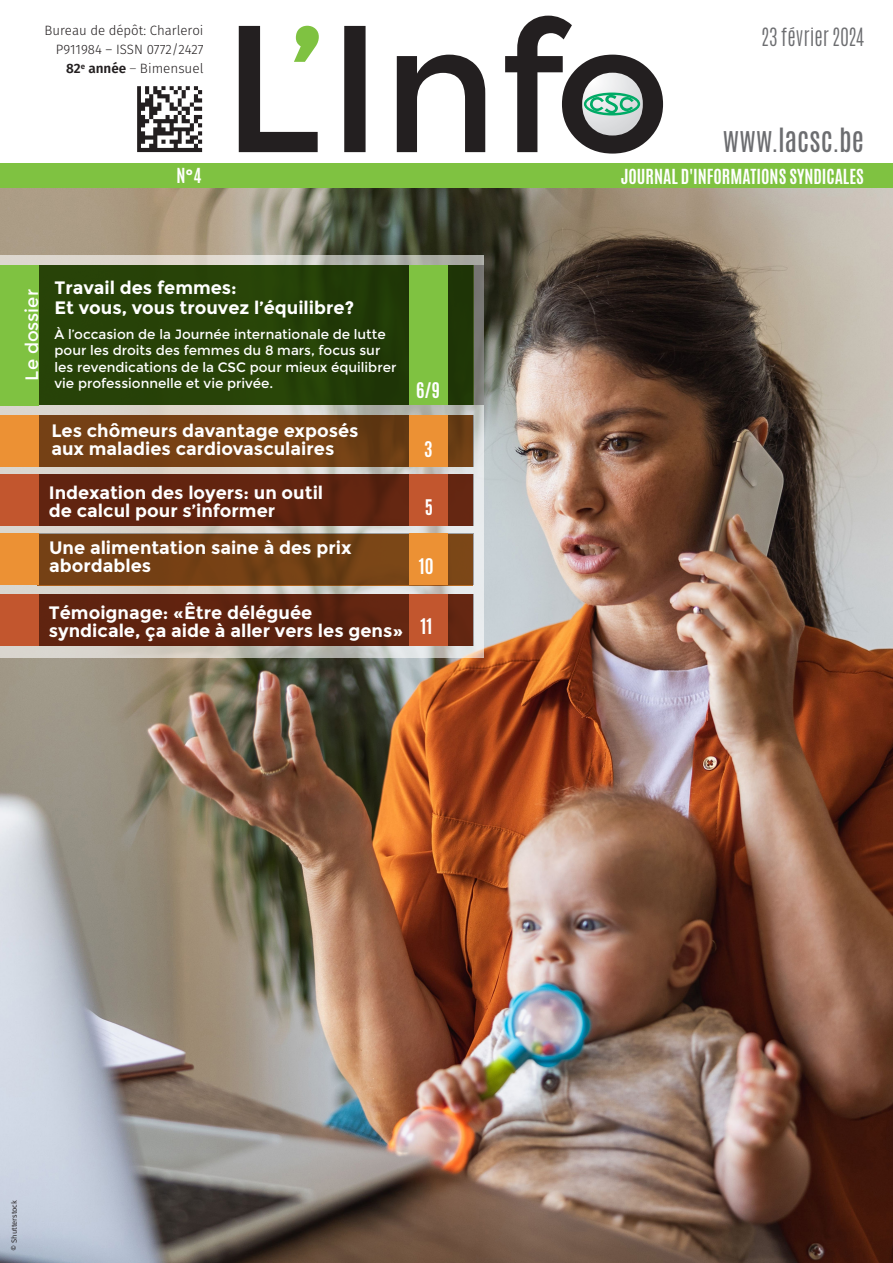
<style>
.page{position:relative;width:893px;height:1263px;background:#fff}
.page>*{position:absolute;margin:0;border:0;box-sizing:border-box;transform-origin:0 0}
.t1{font:27.9px "Antonio";letter-spacing:.01em;color:#6c6d70}
.t2{font:300 21px "Antonio";letter-spacing:.01em;color:#6c6d70}
.t3{font:700 18px/18px "Montserrat";color:#fff}
.t4{font:18px "Montserrat";color:#fff}
.t5{font:700 18px "Antonio";color:#fff}
.t6{font:700 17.25px "Antonio";color:#fff}
.t7{font:13.5px/16.5px "Montserrat";color:#fff}
.t8{font:300 13.5px "Fira Sans";color:#231f20}
.photo{font:7.5px "Fira Sans";color:#231f20}
.s1{font-weight:600}
.s2{font-weight:200}
</style>
<div class="page">
<img style="left:0;top:188px;width:893px;height:1075px">
<div style="left:0;top:164px;width:893px;height:24px;background:#7fc241"></div>
<svg style="left:344px;top:16px;width:319px;height:138px"></svg>
<svg style="left:239px;top:26px;width:80px;height:126px"></svg>
<img style="left:137px;top:86px;width:66px;height:67px">
<svg style="left:0;top:255px;width:484px;height:403px"></svg>
<div style="left:38px;top:474px;width:435px;height:51px;background:#612410"></div>
<svg style="left:38px;top:534px;width:435px;height:51px;fill:#754115"></svg>
<svg style="left:38px;top:416px;width:435px;height:51px;fill:#754115"></svg>
<div style="left:38px;top:594px;width:435px;height:51px;background:#5f2310"></div>
<div style="left:410px;top:474px;width:38px;height:51px;background:#c2562e"></div>
<div style="left:410px;top:534px;width:38px;height:51px;background:#ec9134"></div>
<div style="left:410px;top:416px;width:38px;height:51px;background:#ec9134"></div>
<div style="left:410px;top:594px;width:38px;height:51px;background:#c2562e"></div>
<div style="left:0;top:474px;width:38px;height:51px;background:#c2562e"></div>
<div style="left:0;top:534px;width:38px;height:51px;background:#ec9134"></div>
<div style="left:0;top:416px;width:38px;height:51px;background:#ec9134"></div>
<div style="left:0;top:594px;width:38px;height:51px;background:#c2562e"></div>
<div style="left:10px;top:265px;width:474px;height:140px;background:linear-gradient(to bottom,#747370,#7e7e79)"></div>
<div style="left:38px;top:265px;width:435px;height:140px;background:linear-gradient(to right,#2a4608,#203806)"></div>
<div style="left:410px;top:265px;width:38px;height:140px;background:#7fc241"></div>
<div style="left:0;top:265px;width:38px;height:141px;background:#7fc241"></div>
<p class="t8" style="left:45px;top:21px;width:160px">Bureau de dépôt: Charleroi</p>
<p class="t8" style="left:56px;top:40px;width:149px">P911984 – ISSN 0772/2427</p>
<p class="t8" style="left:66px;top:59px;width:139px"><span class="s1">82</span><sup>e</sup> <span class="s1">année</span> <span class="s2">–</span> Bimensuel</p>
<p class="t6" style="left:177px;top:163px;width:26px">N°4</p>
<p class="t4" style="left:21px;top:380px;width:93px;rotate:-90deg">Le dossier</p>
<p class="t3" style="left:55px;top:278px;width:301px;line-height:19.8px">Travail des femmes:<br>Et vous, vous trouvez l’équilibre?</p>
<p class="t7" style="left:55px;top:326px;width:343px">À l’occasion de la Journée internationale de lutte pour les droits des femmes du 8 mars, focus sur les revendications de la CSC pour mieux équilibrer vie professionnelle et vie privée.</p>
<p class="t3" style="left:51px;top:422px;width:309px">Les chômeurs davantage exposés aux maladies cardiovasculaires</p>
<p class="t3" style="left:49px;top:484px;width:276px">Indexation des loyers: un outil de calcul pour s’informer</p>
<p class="t3" style="left:49px;top:539px;width:304px">Une alimentation saine à des prix abordables</p>
<p class="t3" style="left:49px;top:603px;width:356px">Témoignage: «Être déléguée syndicale, ça aide à aller vers les gens»</p>
<p class="t5" style="left:416px;top:377px;width:25px">6/9</p>
<p class="t5" style="left:424px;top:436px;width:10px">3</p>
<p class="t5" style="left:425px;top:494px;width:10px">5</p>
<p class="t5" style="left:419px;top:552px;width:16px">10</p>
<p class="t5" style="left:420px;top:613px;width:13px">11</p>
<p class="t2" style="left:761px;top:22px;width:104px">23 FÉVRIER 2024</p>
<p class="t1" style="left:723px;top:120px;width:142px">www.lacsc.be</p>
<p class="t6" style="left:621px;top:164px;width:245px">JOURNAL D'INFORMATIONS SYNDICALES</p>
<p class="photo" style="left:9px;top:1251px;width:52px;rotate:-90deg">© Shutterstock</p>
</div>
